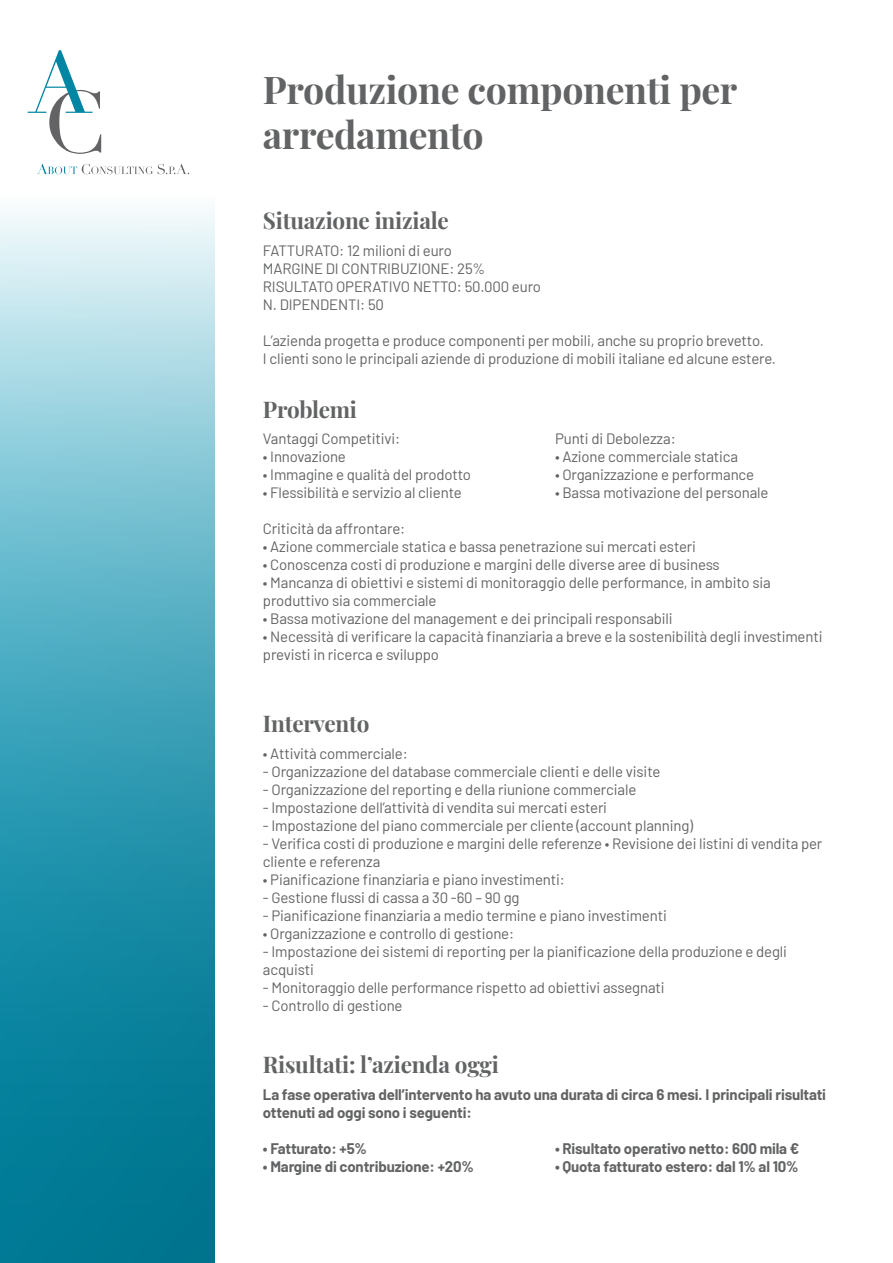
<style>
.page{position:relative;width:893px;height:1263px;background:#fff}
.page>*{position:absolute;margin:0;border:0;box-sizing:border-box;transform-origin:0 0}
.t1{font:700 37.5px/45px "Playfair Display";letter-spacing:-.01em;color:#626364}
.t2{font:700 22.5px "Playfair Display";letter-spacing:-.01em;color:#626364}
.t3{font:15px/18px "Barlow";letter-spacing:-.01em;color:#626364}
.t4{font:700 15px/18px "Barlow";letter-spacing:-.01em;color:#626364}
</style>
<div class="page">
<svg style="left:0;top:214px;width:214px;height:1049px;background:#4da7bc"></svg>
<svg style="left:28px;top:50px;width:73px;height:104px"></svg>
<svg style="left:37px;top:164px;width:152px;height:10px"></svg>
<p class="t1" style="left:263px;top:65px;width:476px">Produzione componenti per arredamento</p>
<p class="t2" style="left:263px;top:203px;width:187px">Situazione iniziale</p>
<p class="t3" style="left:263px;top:240px;width:191px">FATTURATO: 12 milioni di euro</p>
<p class="t3" style="left:263px;top:258px;width:224px">MARGINE DI CONTRIBUZIONE: 25%</p>
<p class="t3" style="left:263px;top:276px;width:280px">RISULTATO OPERATIVO NETTO: 50.000 euro</p>
<p class="t3" style="left:263px;top:294px;width:123px">N. DIPENDENTI: 50</p>
<p class="t3" style="left:263px;top:330px;width:503px">L’azienda progetta e produce componenti per mobili, anche su proprio brevetto.</p>
<p class="t3" style="left:263px;top:348px;width:515px">I clienti sono le principali aziende di produzione di mobili italiane ed alcune estere.</p>
<p class="t2" style="left:263px;top:391px;width:96px">Problemi</p>
<p class="t3" style="left:263px;top:428px;width:139px">Vantaggi Competitivi:</p>
<p class="t3" style="left:263px;top:446px;width:84px">• Innovazione</p>
<p class="t3" style="left:263px;top:464px;width:210px">• Immagine e qualità del prodotto</p>
<p class="t3" style="left:263px;top:482px;width:200px">• Flessibilità e servizio al cliente</p>
<p class="t3" style="left:555px;top:428px;width:122px">Punti di Debolezza:</p>
<p class="t3" style="left:555px;top:446px;width:185px">• Azione commerciale statica</p>
<p class="t3" style="left:555px;top:464px;width:201px">• Organizzazione e performance</p>
<p class="t3" style="left:555px;top:482px;width:215px">• Bassa motivazione del personale</p>
<p class="t3" style="left:263px;top:518px;width:144px">Criticità da affrontare:</p>
<p class="t3" style="left:263px;top:536px;width:435px">• Azione commerciale statica e bassa penetrazione sui mercati esteri</p>
<p class="t3" style="left:263px;top:554px;width:458px">• Conoscenza costi di produzione e margini delle diverse aree di business</p>
<p class="t3" style="left:263px;top:572px;width:509px">• Mancanza di obiettivi e sistemi di monitoraggio delle performance, in ambito sia produttivo sia commerciale</p>
<p class="t3" style="left:263px;top:608px;width:411px">• Bassa motivazione del management e dei principali responsabili</p>
<p class="t3" style="left:263px;top:626px;width:561px">• Necessità di verificare la capacità finanziaria a breve e la sostenibilità degli investimenti previsti in ricerca e sviluppo</p>
<p class="t2" style="left:263px;top:706px;width:108px">Intervento</p>
<p class="t3" style="left:263px;top:743px;width:146px">• Attività commerciale:</p>
<p class="t3" style="left:263px;top:761px;width:399px">- Organizzazione del database commerciale clienti e delle visite</p>
<p class="t3" style="left:263px;top:779px;width:375px">- Organizzazione del reporting e della riunione commerciale</p>
<p class="t3" style="left:263px;top:797px;width:346px">- Impostazione dell’attività di vendita sui mercati esteri</p>
<p class="t3" style="left:263px;top:815px;width:432px">- Impostazione del piano commerciale per cliente (account planning)</p>
<p class="t3" style="left:263px;top:833px;width:561px">- Verifica costi di produzione e margini delle referenze • Revisione dei listini di vendita per cliente e referenza</p>
<p class="t3" style="left:263px;top:869px;width:303px">• Pianificazione finanziaria e piano investimenti:</p>
<p class="t3" style="left:263px;top:887px;width:258px">- Gestione flussi di cassa a 30 -60 – 90 gg</p>
<p class="t3" style="left:263px;top:905px;width:405px">- Pianificazione finanziaria a medio termine e piano investimenti</p>
<p class="t3" style="left:263px;top:923px;width:253px">• Organizzazione e controllo di gestione:</p>
<p class="t3" style="left:263px;top:941px;width:526px">- Impostazione dei sistemi di reporting per la pianificazione della produzione e degli acquisti</p>
<p class="t3" style="left:263px;top:977px;width:403px">- Monitoraggio delle performance rispetto ad obiettivi assegnati</p>
<p class="t3" style="left:263px;top:995px;width:141px">- Controllo di gestione</p>
<p class="t2" style="left:263px;top:1047px;width:237px">Risultati: l’azienda oggi</p>
<p class="t4" style="left:263px;top:1084px;width:565px">La fase operativa dell’intervento ha avuto una durata di circa 6 mesi. I principali risultati ottenuti ad oggi sono i seguenti:</p>
<p class="t4" style="left:263px;top:1138px;width:106px">• Fatturato: +5%</p>
<p class="t4" style="left:263px;top:1156px;width:212px">• Margine di contribuzione: +20%</p>
<p class="t4" style="left:555px;top:1138px;width:246px">• Risultato operativo netto: 600 mila €</p>
<p class="t4" style="left:555px;top:1156px;width:245px">• Quota fatturato estero: dal 1% al 10%</p>
</div>
